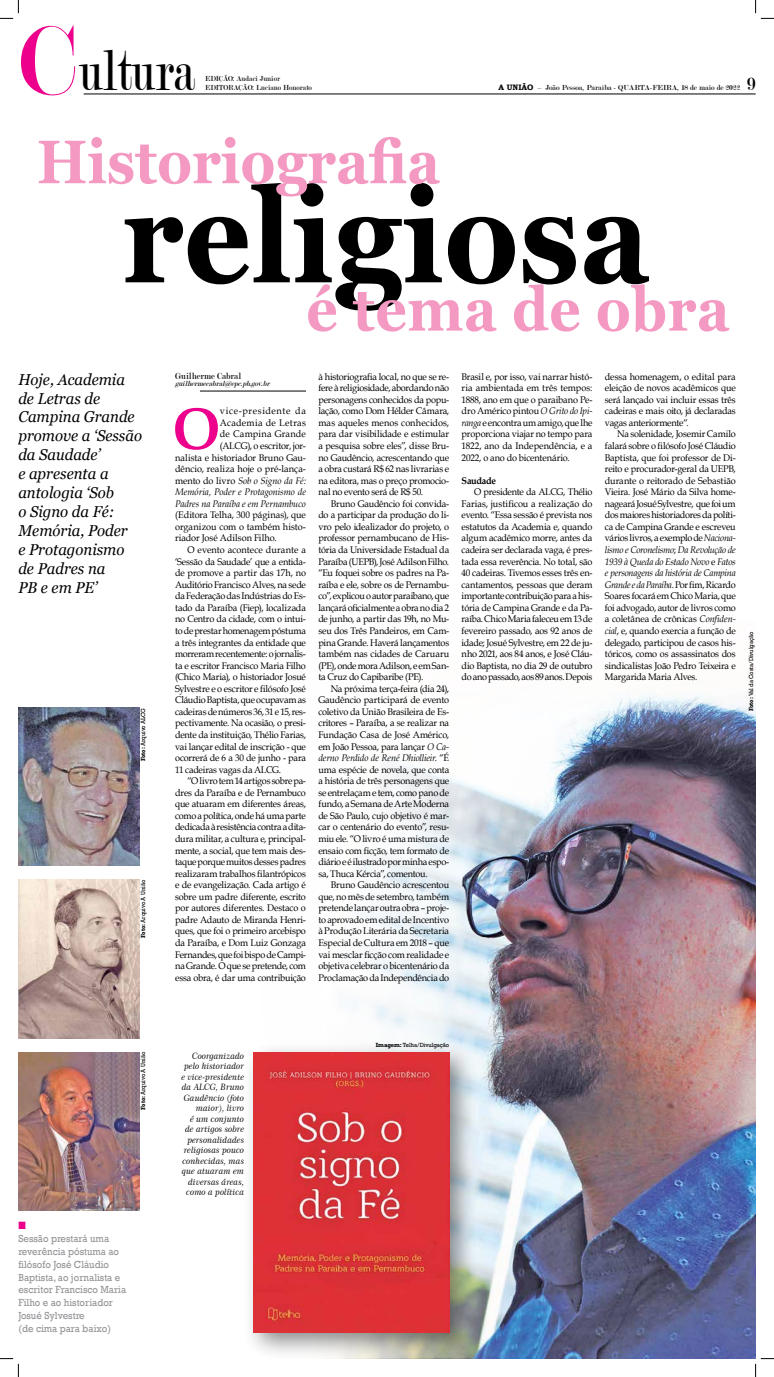
<style>
.page{position:relative;width:774px;height:1377px;background:#fff}
.page>*{position:absolute;margin:0;border:0;box-sizing:border-box;transform-origin:0 0}
.t1{font:700 131.25px "Georgia";color:#000;scale:.9 1}
.t2{font:700 61.25px "Georgia";color:#f49ac2;scale:.9 1}
.t3{font:61.25px "Modern";color:#000;scale:.75 1}
.t4{font:700 59.5px "Book Antiqua";color:#ec008c;scale:.95 1}
.t5{font:19.25px "Modern";color:#000}
.t6{font:italic 15.75px/18.9px "Georgia";color:#000;scale:.95 1}
.t7{font:10.5px/13px "Rockwell";color:#939598;scale:.92 1}
.t8{font:10.5px "Dixieland Normal";color:#ec008c;scale:.92 1}
.t9{font:9.62px/11.5px "Book Antiqua";letter-spacing:-.02em;color:#000;text-align:justify;scale:.95 1}
.t10{font:9.62px/11.5px "Book Antiqua";letter-spacing:.01em;color:#000;text-align:right;scale:.95 1}
.t11{font:9.62px "Modern";color:#000;scale:.95 1}
.t12{font:700 9.62px "Book Antiqua";letter-spacing:-.035em;color:#000;scale:.95 1}
.t13{font:8.75px/10.5px "Century 751 BT Italic B";letter-spacing:-.01em;color:#000;text-align:right}
.t14{font:7.88px "Modern";color:#000}
.t15{font:7.88px/9.5px "Modern";color:#000;scale:.95 1}
.t16{font:italic 7.88px "Modern";color:#000;scale:.95 1}
.t17{font:6.12px "Rockwell";letter-spacing:-.01em;color:#000;scale:.95 1}
.s1{font-size:105px;color:#ec008c}
.s2{font-family:"Bookman Old Style";font-weight:700}
.s3{font-style:italic}
.s4{font-weight:700}
</style>
<div class="page">
<hr style="left:84px;top:94px;width:671px;height:1px;background:#000">
<img style="left:350px;top:695px;width:405px;height:663px">
<div style="left:242px;top:1041px;width:235px;height:317px;background:#000;opacity:.45"></div>
<img style="left:253px;top:1051px;width:196px;height:280px">
<hr style="left:200px;top:391px;width:106px;height:1px;background:#000">
<img style="left:18px;top:707px;width:121px;height:158px">
<img style="left:18px;top:879px;width:121px;height:158px">
<img style="left:18px;top:1052px;width:121px;height:157px">
<svg style="left:0;top:0;width:19px;height:19px"></svg>
<svg style="left:0;top:1358px;width:19px;height:18px"></svg>
<svg style="left:755px;top:0;width:18px;height:19px"></svg>
<svg style="left:754px;top:1357px;width:19px;height:19px"></svg>
<h2 class="t3" style="left:18px;top:40px;width:237px"><span class="s1">C</span>ultura</h2>
<p class="t15" style="left:205px;top:74px;width:114px">EDIÇÃO: Audaci Junior<br>EDITORAÇÃO: Luciano Honorato</p>
<p class="t14" style="left:498px;top:83px;width:243px"><span class="s2">A UNIÃO</span> – João Pessoa, Paraíba - QUARTA-FEIRA, 18 de maio de 2022</p>
<h3 class="t5" style="left:746px;top:74px;width:10px">9</h3>
<h2 class="t2" style="left:37px;top:123px;width:449px">Historiografia</h2>
<h1 class="t1" style="left:122px;top:152px;width:588px">religiosa</h1>
<h2 class="t2" style="left:306px;top:270px;width:472px">é tema de obra</h2>
<h3 class="t6" style="left:18px;top:370px;width:132px">Hoje, Academia de Letras de<br>Campina Grande promove a ‘Sessão da Saudade’<br>e apresenta a antologia ‘Sob<br>o Signo da Fé:<br>Memória, Poder<br>e Protagonismo de Padres na<br>PB e em PE’</h3>
<p class="t11" style="left:175px;top:371px;width:71px">Guilherme Cabral</p>
<p class="t16" style="left:175px;top:379px;width:103px">guilhermecabral@epc.pb.gov.br</p>
<p class="t10" style="left:175px;top:405px;width:139px">vice-presidente da<br>Academia de Letras<br>de Campina Grande<br>(ALCG), o escritor, jor-<br>nalista e historiador Bruno Gau&shy;dêncio, realiza hoje o pré-lança&shy;mento do livro <span class="s3">Sob o Signo da Fé:<br>Memória, Poder e Protagonismo de<br>Padres na Paraíba e em Pernambuco</span></p>
<p class="t9" style="left:175px;top:509px;width:139px">(Editora Telha, 300 páginas), que organizou com o também histo&shy;riador José Adilson Filho.</p>
<p class="t9" style="left:175px;top:543px;width:139px;text-indent:12px">O evento acontece durante a ‘Sessão da Saudade’ que a entida&shy;de promove a partir das 17h, no Auditório Francisco Alves, na sede da Federação das Indústrias do Es&shy;tado da Paraíba (Fiep), localizada no Centro da cidade, com o intui&shy;to de prestar homenagem póstuma a três integrantes da entidade que morreram recentemente: o jornalis&shy;ta e escritor Francisco Maria Filho (Chico Maria), o historiador Josué Sylvestre e o escritor e filósofo José Cláudio Baptista, que ocupavam as cadeiras de números 36, 31 e 15, res&shy;pectivamente. Na ocasião, o presi&shy;dente da instituição, Thélio Farias, vai lançar edital de inscrição - que ocorrerá de 6 a 30 de junho - para 11 cadeiras vagas da ALCG.</p>
<p class="t9" style="left:175px;top:774px;width:139px;text-indent:12px">“O livro tem 14 artigos sobre pa&shy;dres da Paraíba e de Pernambuco que atuaram em diferentes áreas, como a política, onde há uma parte dedicada à resistência contra a dita&shy;dura militar, a cultura e, principal&shy;mente, a social, que tem mais des&shy;taque porque muitos desses padres realizaram trabalhos filantrópicos e de evangelização. Cada artigo é sobre um padre diferente, escrito por autores diferentes. Destaco o padre Adauto de Miranda Henri&shy;ques, que foi o primeiro arcebispo da Paraíba, e Dom Luiz Gonzaga Fernandes, que foi bispo de Campi&shy;na Grande. O que se pretende, com essa obra, é dar uma contribuição</p>
<h3 class="t4" style="left:173px;top:388px;width:51px">O</h3>
<p class="t17" style="left:139px;top:760px;width:57px;rotate:-90deg"><span class="s4">Foto:</span> Arquivo ALCG</p>
<p class="t17" style="left:139px;top:937px;width:62px;rotate:-90deg"><span class="s4">Foto:</span> Arquivo A União</p>
<p class="t9" style="left:318px;top:370px;width:139px">à historiografia local, no que se re&shy;fere à religiosidade, abordando não personagens conhecidos da popu&shy;lação, como Dom Hélder Câmara, mas aqueles menos conhecidos, para dar visibilidade e estimular a pesquisa sobre eles”, disse Bru&shy;no Gaudêncio, acrescentando que a obra custará R$ 62 nas livrarias e na editora, mas o preço promocio&shy;nal no evento será de R$ 50.</p>
<p class="t9" style="left:318px;top:497px;width:139px;text-indent:12px">Bruno Gaudêncio foi convida&shy;do a participar da produção do li&shy;vro pelo idealizador do projeto, o professor pernambucano de His&shy;tória da Universidade Estadual da Paraíba (UEPB), José Adilson Filho. “Eu foquei sobre os padres na Pa&shy;raíba e ele, sobre os de Pernambu&shy;co”, explicou o autor paraibano, que lançará oficialmente a obra no dia 2 de junho, a partir das 19h, no Mu&shy;seu dos Três Pandeiros, em Cam&shy;pina Grande. Haverá lançamentos também nas cidades de Caruaru (PE), onde mora Adilson, e em San&shy;ta Cruz do Capibaribe (PE).</p>
<p class="t9" style="left:318px;top:682px;width:139px;text-indent:12px">Na próxima terça-feira (dia 24), Gaudêncio participará de evento coletivo da União Brasileira de Es&shy;critores – Paraíba, a se realizar na Fundação Casa de José Américo, em João Pessoa, para lançar <span class="s3">O Ca&shy;derno Perdido de René Dhiollieir</span>. “É uma espécie de novela, que conta a história de três personagens que se entrelaçam e tem, como pano de fundo, a Semana de Arte Moderna de São Paulo, cujo objetivo é mar&shy;car o centenário do evento”, resu&shy;miu ele. “O livro é uma mistura de ensaio com ficção, tem formato de diário e é ilustrado por minha espo&shy;sa, Thuca Kércia”, comentou.</p>
<p class="t9" style="left:318px;top:878px;width:139px;text-indent:12px">Bruno Gaudêncio acrescentou que, no mês de setembro, também pretende lançar outra obra – proje&shy;to aprovado em edital de Incentivo à Produção Literária da Secretaria Especial de Cultura em 2018 – que vai mesclar ficção com realidade e objetiva celebrar o bicentenário da Proclamação da Independência do</p>
<p class="t9" style="left:461px;top:370px;width:139px">Brasil e, por isso, vai narrar histó&shy;ria ambientada em três tempos:<br>1888, ano em que o paraibano Pe&shy;dro Américo pintou <span class="s3">O Grito do Ipi&shy;ranga</span> e encontra um amigo, que lhe proporciona viajar no tempo para 1822, ano da Independência, e a 2022, o ano do bicentenário.</p>
<p class="t12" style="left:461px;top:474px;width:38px">Saudade</p>
<p class="t9" style="left:461px;top:486px;width:139px;text-indent:12px">O presidente da ALCG, Thélio Farias, justificou a realização do evento. “Essa sessão é prevista nos estatutos da Academia e, quando algum acadêmico morre, antes da cadeira ser declarada vaga, é pres&shy;tada essa reverência. No total, são 40 cadeiras. Tivemos esses três en&shy;cantamentos, pessoas que deram importante contribuição para a his&shy;tória de Campina Grande e da Pa&shy;raíba. Chico Maria faleceu em 13 de fevereiro passado, aos 92 anos de idade; Josué Sylvestre, em 22 de ju&shy;nho 2021, aos 84 anos, e José Cláu&shy;dio Baptista, no dia 29 de outubro do ano passado, aos 89 anos. Depois</p>
<p class="t9" style="left:604px;top:370px;width:139px">dessa homenagem, o edital para eleição de novos acadêmicos que será lançado vai incluir essas três cadeiras e mais oito, já declaradas vagas anteriormente“.</p>
<p class="t9" style="left:604px;top:428px;width:139px;text-indent:12px">Na solenidade, Josemir Camilo falará sobre o filósofo José Cláudio Baptista, que foi professor de Di&shy;reito e procurador-geral da UEPB, durante o reitorado de Sebastião Vieira. José Mário da Silva home&shy;nageará Josué Sylvestre, que foi um dos maiores historiadores da políti&shy;ca de Campina Grande e escreveu vários livros, a exemplo de <span class="s3">Naciona&shy;lismo e Coronelismo</span>; <span class="s3">Da Revolução de 1939 à Queda do Estado Novo</span> e <span class="s3">Fatos e personagens da história de Campina Grande e da Paraíba</span>. Por fim, Ricardo Soares focará em Chico Maria, que foi advogado, autor de livros como a coletânea de crônicas <span class="s3">Confiden&shy;cial</span>, e, quando exercia a função de delegado, participou de casos his&shy;tóricos, como os assassinatos dos sindicalistas João Pedro Teixeira e Margarida Maria Alves.</p>
<p class="t17" style="left:747px;top:711px;width:85px;rotate:-90deg"><span class="s4">Foto:</span> Val da Costa/Divulgação</p>
<p class="t17" style="left:139px;top:1109px;width:62px;rotate:-90deg"><span class="s4">Foto:</span> Arquivo A União</p>
<p class="t8" style="left:18px;top:1219px;width:10px">n</p>
<p class="t7" style="left:18px;top:1231px;width:119px">Sessão prestará uma reverência póstuma ao filósofo José Cláudio<br>Baptista, ao jornalista e escritor Francisco Maria<br>Filho e ao historiador<br>Josué Sylvestre<br>(de cima para baixo)</p>
<p class="t13" style="left:181px;top:1050px;width:64px">Coorganizado pelo historiador e vice-presidente da ALCG, Bruno<br>Gaudêncio (foto maior), livro<br>é um conjunto de artigos sobre personalidades religiosas pouco conhecidas, mas que atuaram em diversas áreas, como a política</p>
<p class="t17" style="left:376px;top:1041px;width:79px"><span class="s4">Imagem:</span> Telha/Divulgação</p>
</div>
